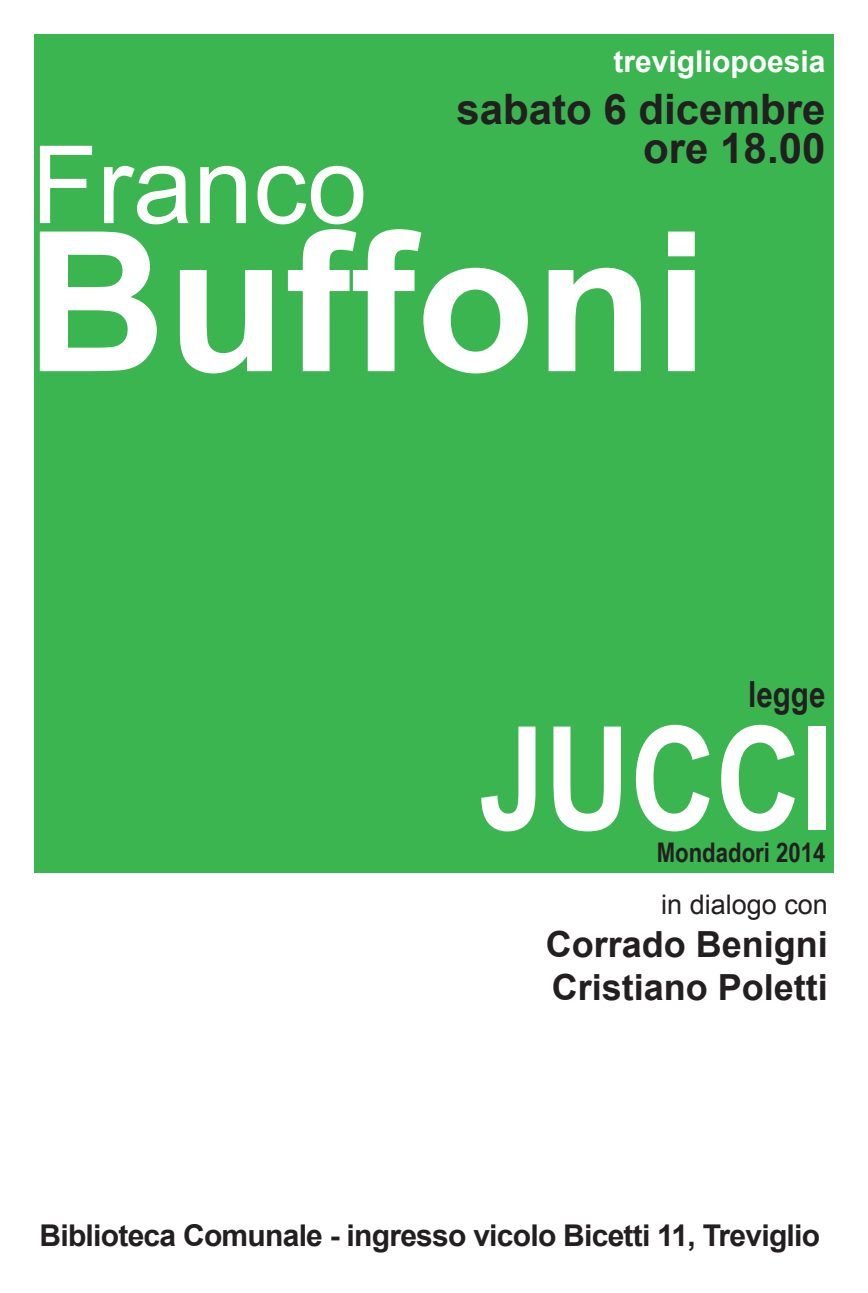
<style>
.page{position:relative;width:868px;height:1293px;background:#fff}
.page>*{position:absolute;margin:0;border:0;box-sizing:border-box;transform-origin:0 0}
.t1{font:700 195px "Arial";color:#fff}
.t2{font:700 144px "Arial Narrow";color:#fff}
.t3{font:108px "Arial";color:#fff}
.t4{font:700 42px/39px "Arial";color:#231f20;text-align:right}
.t5{font:700 36px/43.2px "Arial";color:#231f20}
.t6{font:700 36px "Arial Narrow";color:#231f20}
.t7{font:700 30px "Arial";letter-spacing:-.025em;color:#231f20}
.t8{font:700 30px "Arial";color:#fff}
.t9{font:700 27px "Arial Narrow";color:#231f20}
.t10{font:27px "Arial";color:#231f20}
</style>
<div class="page">
<div style="left:34px;top:34px;width:799px;height:839px;background:#3ab54f"></div>
<p class="t8" style="left:613px;top:45px;width:213px">trevigliopoesia</p>
<h3 class="t4" style="left:456px;top:90px;width:370px">sabato 6 dicembre ore 18.00</h3>
<h3 class="t3" style="left:31px;top:125px;width:338px">Franco</h3>
<h1 class="t1" style="left:26px;top:195px;width:684px">Buffoni</h1>
<p class="t6" style="left:748px;top:673px;width:79px">legge</p>
<h2 class="t2" style="left:479px;top:695px;width:356px">JUCCI</h2>
<p class="t9" style="left:656px;top:836px;width:170px">Mondadori 2014</p>
<p class="t10" style="left:661px;top:889px;width:168px">in dialogo con</p>
<p class="t5" style="left:545px;top:923px;width:284px">Corrado Benigni<br>Cristiano Poletti</p>
<p class="t7" style="left:40px;top:1219px;width:782px">Biblioteca Comunale - ingresso vicolo Bicetti 11, Treviglio</p>
</div>
